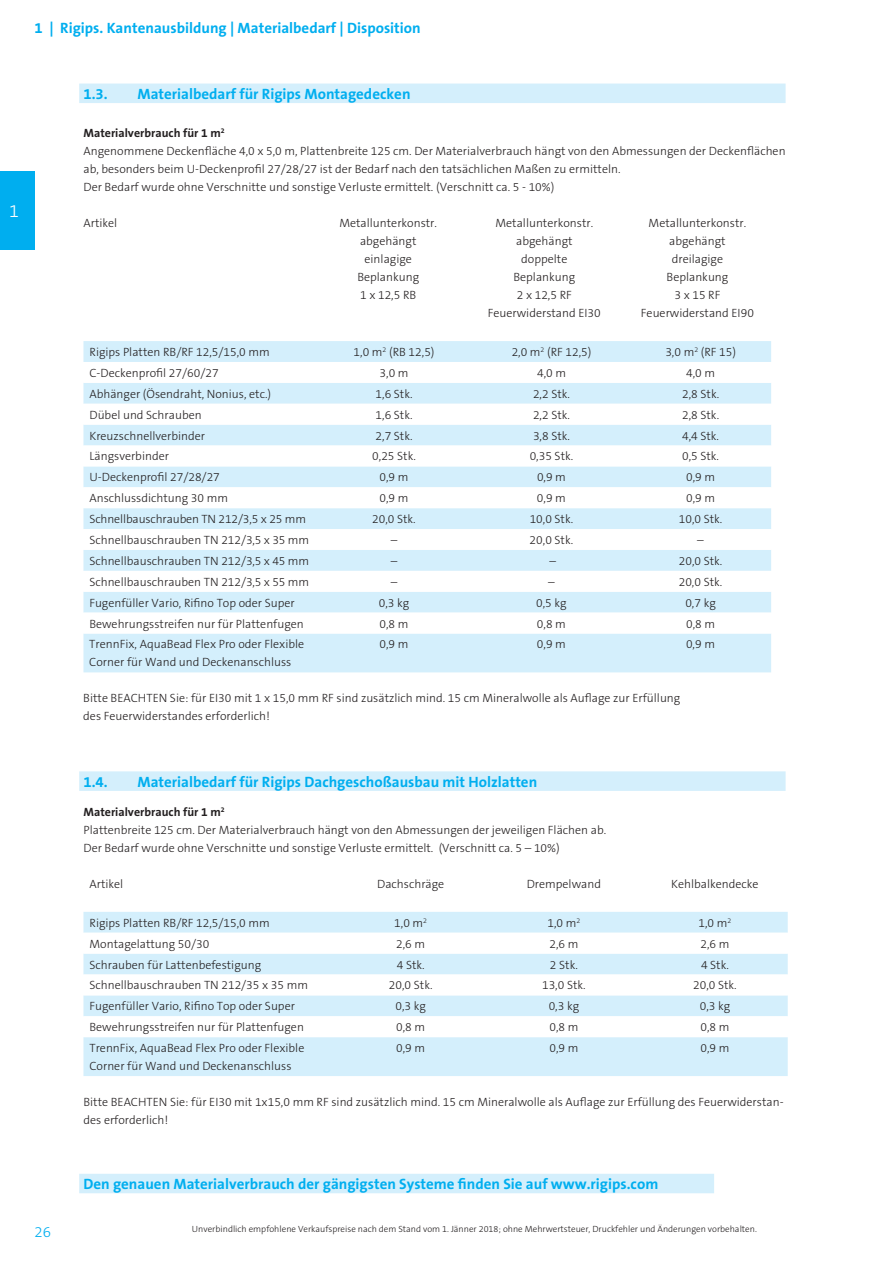
<style>
.page{position:relative;width:894px;height:1263px;background:#fff}
.page>*{position:absolute;margin:0;border:0;box-sizing:border-box;transform-origin:0 0}
.t1{font:300 18px "The Sans B3";color:#fff}
.t2{font:700 15px "The Sans B7";color:#00aeef}
.t3{font:300 15px "The Sans B3";color:#00aeef}
.t4{font:300 12px/18px "The Sans B3";color:#231f20}
.t5{font:700 12px "The Sans B7";color:#231f20}
.t6{font:300 9px "The Sans B3";color:#231f20}
</style>
<div class="page">
<div style="left:83px;top:341px;width:688px;height:331px;background:#d4effc"></div>
<svg style="left:83px;top:362px;width:688px;height:271px"></svg>
<div style="left:79px;top:771px;width:706px;height:20px;background:#d4effc"></div>
<div style="left:83px;top:912px;width:704px;height:164px;background:#d4effc"></div>
<svg style="left:83px;top:932px;width:704px;height:105px"></svg>
<div style="left:79px;top:84px;width:706px;height:19px;background:#d4effc"></div>
<div style="left:79px;top:1173px;width:635px;height:20px;background:#d4effc"></div>
<div style="left:0;top:171px;width:35px;height:79px;background:#00aeef"></div>
<p class="t2" style="left:35px;top:20px;width:387px">1 | Rigips. Kantenausbildung | Materialbedarf | Disposition</p>
<h1 class="t1" style="left:9px;top:202px;width:11px">1</h1>
<p class="t2" style="left:83px;top:86px;width:26px">1.3.</p>
<p class="t2" style="left:137px;top:86px;width:274px">Materialbedarf für Rigips Montagedecken</p>
<p class="t5" style="left:83px;top:127px;width:143px">Materialverbrauch für 1 m<sup>2</sup></p>
<p class="t4" style="left:83px;top:142px;width:703px">Angenommene Deckenfläche 4,0 x 5,0 m, Plattenbreite 125 cm. Der Materialverbrauch hängt von den Abmessungen der Deckenflächen ab, besonders beim U-Deckenprofil 27/28/27 ist der Bedarf nach den tatsächlichen Maßen zu ermitteln.<br>Der Bedarf wurde ohne Verschnitte und sonstige Verluste ermittelt. (Verschnitt ca. 5 - 10%)</p>
<p class="t4" style="left:83px;top:214px;width:35px">Artikel</p>
<p class="t4" style="left:339px;top:214px;width:99px">Metallunterkonstr.</p>
<p class="t4" style="left:495px;top:214px;width:99px">Metallunterkonstr.</p>
<p class="t4" style="left:648px;top:214px;width:99px">Metallunterkonstr.</p>
<p class="t4" style="left:360px;top:232px;width:58px">abgehängt</p>
<p class="t4" style="left:516px;top:232px;width:58px">abgehängt</p>
<p class="t4" style="left:669px;top:232px;width:58px">abgehängt</p>
<p class="t4" style="left:364px;top:250px;width:49px">einlagige</p>
<p class="t4" style="left:521px;top:250px;width:48px">doppelte</p>
<p class="t4" style="left:671px;top:250px;width:53px">dreilagige</p>
<p class="t4" style="left:357px;top:268px;width:63px">Beplankung</p>
<p class="t4" style="left:513px;top:268px;width:63px">Beplankung</p>
<p class="t4" style="left:666px;top:268px;width:63px">Beplankung</p>
<p class="t4" style="left:360px;top:286px;width:58px">1 x 12,5 RB</p>
<p class="t4" style="left:516px;top:286px;width:57px">2 x 12,5 RF</p>
<p class="t4" style="left:674px;top:286px;width:47px">3 x 15 RF</p>
<p class="t4" style="left:487px;top:304px;width:114px">Feuerwiderstand EI30</p>
<p class="t4" style="left:640px;top:304px;width:114px">Feuerwiderstand EI90</p>
<p class="t4" style="left:89px;top:343px;width:182px">Rigips Platten RB/RF 12,5/15,0 mm</p>
<p class="t4" style="left:353px;top:343px;width:82px">1,0 m<sup>2</sup> (RB 12,5)</p>
<p class="t4" style="left:511px;top:343px;width:81px">2,0 m<sup>2</sup> (RF 12,5)</p>
<p class="t4" style="left:665px;top:343px;width:72px">3,0 m<sup>2</sup> (RF 15)</p>
<p class="t4" style="left:89px;top:364px;width:131px">C-Deckenprofil 27/60/27</p>
<p class="t4" style="left:379px;top:364px;width:30px">3,0 m</p>
<p class="t4" style="left:537px;top:364px;width:30px">4,0 m</p>
<p class="t4" style="left:686px;top:364px;width:30px">4,0 m</p>
<p class="t4" style="left:89px;top:385px;width:183px">Abhänger (Ösendraht, Nonius, etc.)</p>
<p class="t4" style="left:375px;top:385px;width:38px">1,6 Stk.</p>
<p class="t4" style="left:533px;top:385px;width:38px">2,2 Stk.</p>
<p class="t4" style="left:682px;top:385px;width:38px">2,8 Stk.</p>
<p class="t4" style="left:89px;top:406px;width:114px">Dübel und Schrauben</p>
<p class="t4" style="left:375px;top:406px;width:38px">1,6 Stk.</p>
<p class="t4" style="left:533px;top:406px;width:38px">2,2 Stk.</p>
<p class="t4" style="left:682px;top:406px;width:38px">2,8 Stk.</p>
<p class="t4" style="left:89px;top:427px;width:117px">Kreuzschnellverbinder</p>
<p class="t4" style="left:375px;top:427px;width:38px">2,7 Stk.</p>
<p class="t4" style="left:533px;top:427px;width:38px">3,8 Stk.</p>
<p class="t4" style="left:682px;top:427px;width:38px">4,4 Stk.</p>
<p class="t4" style="left:89px;top:448px;width:81px">Längsverbinder</p>
<p class="t4" style="left:372px;top:448px;width:45px">0,25 Stk.</p>
<p class="t4" style="left:529px;top:448px;width:45px">0,35 Stk.</p>
<p class="t4" style="left:682px;top:448px;width:38px">0,5 Stk.</p>
<p class="t4" style="left:89px;top:469px;width:132px">U-Deckenprofil 27/28/27</p>
<p class="t4" style="left:379px;top:469px;width:30px">0,9 m</p>
<p class="t4" style="left:537px;top:469px;width:30px">0,9 m</p>
<p class="t4" style="left:686px;top:469px;width:30px">0,9 m</p>
<p class="t4" style="left:89px;top:489px;width:140px">Anschlussdichtung 30 mm</p>
<p class="t4" style="left:379px;top:489px;width:30px">0,9 m</p>
<p class="t4" style="left:537px;top:489px;width:30px">0,9 m</p>
<p class="t4" style="left:686px;top:489px;width:30px">0,9 m</p>
<p class="t4" style="left:89px;top:510px;width:218px">Schnellbauschrauben TN 212/3,5 x 25 mm</p>
<p class="t4" style="left:372px;top:510px;width:45px">20,0 Stk.</p>
<p class="t4" style="left:529px;top:510px;width:45px">10,0 Stk.</p>
<p class="t4" style="left:678px;top:510px;width:45px">10,0 Stk.</p>
<p class="t4" style="left:89px;top:531px;width:221px">Schnellbauschrauben TN 212/3,5 x 35 mm</p>
<p class="t4" style="left:390px;top:531px;width:8px">–</p>
<p class="t4" style="left:529px;top:531px;width:45px">20,0 Stk.</p>
<p class="t4" style="left:697px;top:531px;width:8px">–</p>
<p class="t4" style="left:89px;top:552px;width:221px">Schnellbauschrauben TN 212/3,5 x 45 mm</p>
<p class="t4" style="left:390px;top:552px;width:8px">–</p>
<p class="t4" style="left:549px;top:552px;width:8px">–</p>
<p class="t4" style="left:678px;top:552px;width:45px">20,0 Stk.</p>
<p class="t4" style="left:89px;top:573px;width:221px">Schnellbauschrauben TN 212/3,5 x 55 mm</p>
<p class="t4" style="left:390px;top:573px;width:8px">–</p>
<p class="t4" style="left:548px;top:573px;width:8px">–</p>
<p class="t4" style="left:678px;top:573px;width:45px">20,0 Stk.</p>
<p class="t4" style="left:89px;top:594px;width:207px">Fugenfüller Vario, Rifino Top oder Super</p>
<p class="t4" style="left:378px;top:594px;width:32px">0,3 kg</p>
<p class="t4" style="left:536px;top:594px;width:32px">0,5 kg</p>
<p class="t4" style="left:685px;top:594px;width:32px">0,7 kg</p>
<p class="t4" style="left:89px;top:615px;width:216px">Bewehrungsstreifen nur für Plattenfugen</p>
<p class="t4" style="left:379px;top:615px;width:30px">0,8 m</p>
<p class="t4" style="left:537px;top:615px;width:30px">0,8 m</p>
<p class="t4" style="left:686px;top:615px;width:30px">0,8 m</p>
<p class="t4" style="left:89px;top:636px;width:216px">TrennFix, AquaBead Flex Pro oder Flexible<br>Corner für Wand und Deckenanschluss</p>
<p class="t4" style="left:379px;top:636px;width:30px">0,9 m</p>
<p class="t4" style="left:536px;top:636px;width:30px">0,9 m</p>
<p class="t4" style="left:686px;top:636px;width:30px">0,9 m</p>
<p class="t4" style="left:83px;top:690px;width:598px">Bitte BEACHTEN Sie: für EI30 mit 1 x 15,0 mm RF sind zusätzlich mind. 15 cm Mineralwolle als Auflage zur Erfüllung des Feuerwiderstandes erforderlich!</p>
<p class="t3" style="left:35px;top:1224px;width:18px">26</p>
<p class="t2" style="left:83px;top:774px;width:26px">1.4.</p>
<p class="t2" style="left:137px;top:774px;width:401px">Materialbedarf für Rigips Dachgeschoßausbau mit Holzlatten</p>
<p class="t5" style="left:83px;top:806px;width:143px">Materialverbrauch für 1 m<sup>2</sup></p>
<p class="t4" style="left:83px;top:821px;width:524px">Plattenbreite 125 cm. Der Materialverbrauch hängt von den Abmessungen der jeweiligen Flächen ab.<br>Der Bedarf wurde ohne Verschnitte und sonstige Verluste ermittelt. (Verschnitt ca. 5 – 10%)</p>
<p class="t4" style="left:89px;top:875px;width:35px">Artikel</p>
<p class="t4" style="left:377px;top:875px;width:69px">Dachschräge</p>
<p class="t4" style="left:526px;top:875px;width:76px">Drempelwand</p>
<p class="t4" style="left:671px;top:875px;width:89px">Kehlbalkendecke</p>
<p class="t4" style="left:89px;top:914px;width:182px">Rigips Platten RB/RF 12,5/15,0 mm</p>
<p class="t4" style="left:394px;top:914px;width:34px">1,0 m<sup>2</sup></p>
<p class="t4" style="left:547px;top:914px;width:34px">1,0 m<sup>2</sup></p>
<p class="t4" style="left:698px;top:914px;width:34px">1,0 m<sup>2</sup></p>
<p class="t4" style="left:89px;top:935px;width:121px">Montagelattung 50/30</p>
<p class="t4" style="left:396px;top:935px;width:30px">2,6 m</p>
<p class="t4" style="left:549px;top:935px;width:30px">2,6 m</p>
<p class="t4" style="left:700px;top:935px;width:30px">2,6 m</p>
<p class="t4" style="left:89px;top:956px;width:173px">Schrauben für Lattenbefestigung</p>
<p class="t4" style="left:396px;top:956px;width:29px">4 Stk.</p>
<p class="t4" style="left:550px;top:956px;width:29px">2 Stk.</p>
<p class="t4" style="left:700px;top:956px;width:29px">4 Stk.</p>
<p class="t4" style="left:89px;top:976px;width:220px">Schnellbauschrauben TN 212/35 x 35 mm</p>
<p class="t4" style="left:389px;top:976px;width:45px">20,0 Stk.</p>
<p class="t4" style="left:542px;top:976px;width:45px">13,0 Stk.</p>
<p class="t4" style="left:693px;top:976px;width:45px">20,0 Stk.</p>
<p class="t4" style="left:89px;top:997px;width:207px">Fugenfüller Vario, Rifino Top oder Super</p>
<p class="t4" style="left:395px;top:997px;width:32px">0,3 kg</p>
<p class="t4" style="left:548px;top:997px;width:32px">0,3 kg</p>
<p class="t4" style="left:699px;top:997px;width:32px">0,3 kg</p>
<p class="t4" style="left:89px;top:1018px;width:216px">Bewehrungsstreifen nur für Plattenfugen</p>
<p class="t4" style="left:396px;top:1018px;width:30px">0,8 m</p>
<p class="t4" style="left:549px;top:1018px;width:30px">0,8 m</p>
<p class="t4" style="left:700px;top:1018px;width:30px">0,8 m</p>
<p class="t4" style="left:89px;top:1039px;width:216px">TrennFix, AquaBead Flex Pro oder Flexible<br>Corner für Wand und Deckenanschluss</p>
<p class="t4" style="left:396px;top:1039px;width:30px">0,9 m</p>
<p class="t4" style="left:549px;top:1039px;width:30px">0,9 m</p>
<p class="t4" style="left:700px;top:1039px;width:30px">0,9 m</p>
<p class="t4" style="left:83px;top:1093px;width:701px">Bitte BEACHTEN Sie: für EI30 mit 1x15,0 mm RF sind zusätzlich mind. 15 cm Mineralwolle als Auflage zur Erfüllung des Feuerwiderstan&shy;des erforderlich!</p>
<p class="t2" style="left:83px;top:1176px;width:576px">Den genauen Materialverbrauch der gängigsten Systeme finden Sie auf www.rigips.com</p>
<p class="t6" style="left:192px;top:1224px;width:566px">Unverbindlich empfohlene Verkaufspreise nach dem Stand vom 1. Jänner 2018; ohne Mehrwertsteuer, Druckfehler und Änderungen vorbehalten.</p>
</div>
